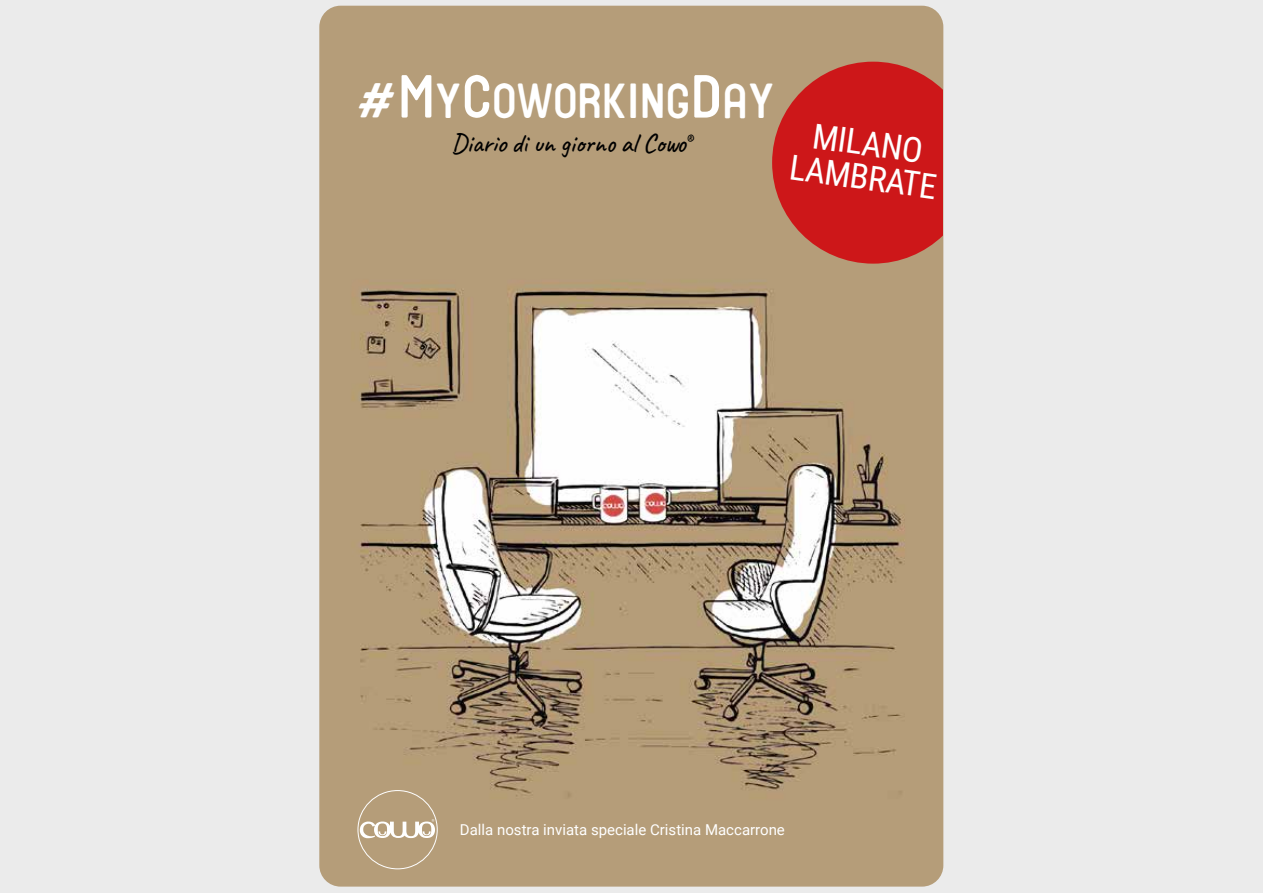
<style>
.page{position:relative;width:1263px;height:893px;background:#ebebeb}
.page>*{position:absolute;margin:0;border:0;box-sizing:border-box;transform-origin:0 0}
.t1{font:47.25px "PTF NORDIC Round Light";color:#fff}
.t2{font:34.5px/33.9px "Roboto Condensed";color:#fff;text-align:center}
.t3{font:500 27px "Caveat";letter-spacing:-.01em;color:#000}
.t4{font:15px "Roboto";color:#fff}
.s1{font-size:58.05px}
</style>
<div class="page">
<img style="left:319px;top:6px;width:624px;height:881px">
<svg style="left:772px;top:62px;width:171px;height:202px;background:#c92c28"></svg>
<div style="left:358px;top:790px;width:79px;height:79px;border:1px solid #fff;border-radius:50%"></div>
<svg style="left:360px;top:819px;width:75px;height:19px"></svg>
<h1 class="t1" style="left:356px;top:80px;width:419px">#<span class="s1">M</span>Y<span class="s1">C</span>OWORKING<span class="s1">D</span>AY</h1>
<h3 class="t3" style="left:451px;top:126px;width:243px">Diario di un giorno al Cowo<sup>®</sup></h3>
<h2 class="t2" style="left:797px;top:115px;width:150px;rotate:8deg">MILANO<br>LAMBRATE</h2>
<p class="t4" style="left:460px;top:819px;width:326px">Dalla nostra inviata speciale Cristina Maccarrone</p>
</div>
